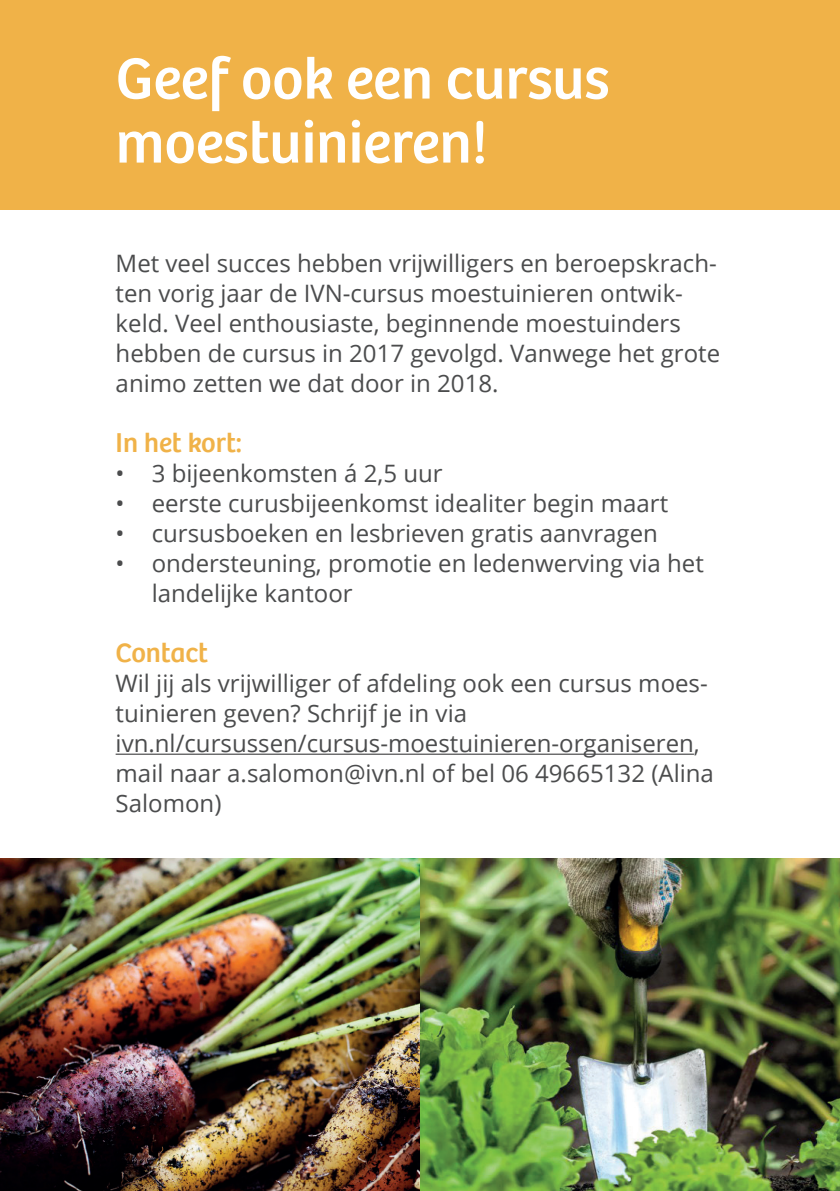
<style>
.page{position:relative;width:840px;height:1191px;background:#fff}
.page>*{position:absolute;margin:0;border:0;box-sizing:border-box;transform-origin:0 0}
.t1{font:60px/64px "Bree";color:#fff}
.t2{font:28px "Bree";color:#f0b248}
.t3{font:24px/30px "Open Sans";color:#4b4c4d}
</style>
<div class="page">
<img style="left:0;top:858px;width:839px;height:333px">
<div style="left:0;top:0;width:839px;height:210px;background:#f0b248"></div>
<hr style="left:116px;top:753px;width:577px;height:2px;background:#4b4c4d">
<p class="t1" style="left:116px;top:47px;width:495px">Geef ook een cursus moestuinieren!</p>
<p class="t3" style="left:116px;top:248px;width:605px">Met veel succes hebben vrijwilligers en beroepskrach&shy;ten vorig jaar de IVN-cursus moestuinieren ontwik&shy;keld. Veel enthousiaste, beginnende moestuinders hebben de cursus in 2017 gevolgd. Vanwege het grote animo zetten we dat door in 2018.</p>
<p class="t2" style="left:116px;top:426px;width:128px">In het kort:</p>
<p class="t3" style="left:116px;top:458px;width:328px">• 3 bijeenkomsten á 2,5 uur</p>
<p class="t3" style="left:116px;top:488px;width:553px">• eerste curusbijeenkomst idealiter begin maart</p>
<p class="t3" style="left:116px;top:518px;width:543px">• cursusboeken en lesbrieven gratis aanvragen</p>
<p class="t3" style="left:152px;top:548px;width:553px;text-indent:-36px">• ondersteuning, promotie en ledenwerving via het landelijke kantoor</p>
<p class="t2" style="left:116px;top:636px;width:94px">Contact</p>
<p class="t3" style="left:116px;top:668px;width:593px">Wil jij als vrijwilliger of afdeling ook een cursus moes&shy;tuinieren geven? Schrijf je in via</p>
<p class="t3" style="left:116px;top:728px;width:599px">ivn.nl/cursussen/cursus-moestuinieren-organiseren, mail naar a.salomon@ivn.nl of bel 06 49665132 (Alina<br>Salomon)</p>
</div>
